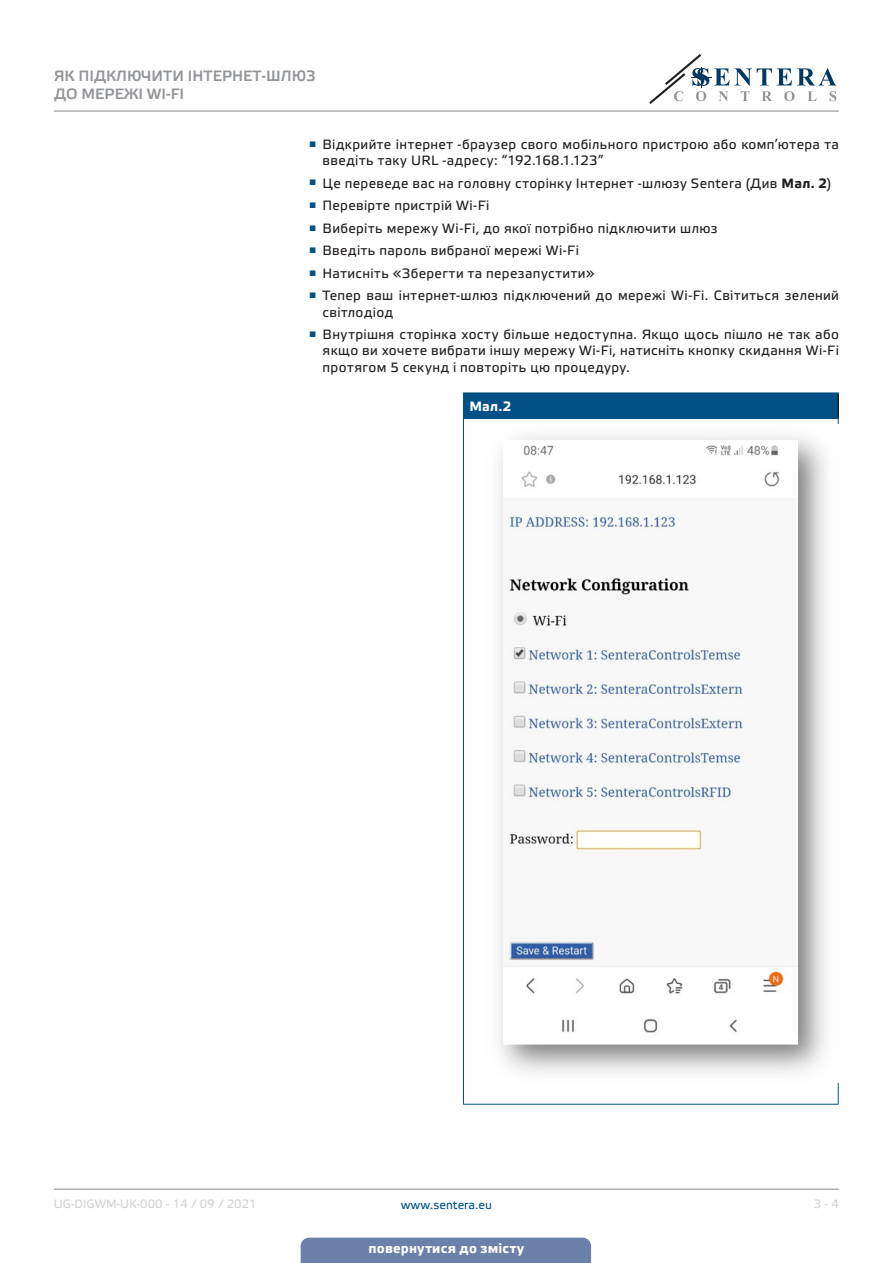
<style>
.page{position:relative;width:893px;height:1263px;background:#fff}
.page>*{position:absolute;margin:0;border:0;box-sizing:border-box;transform-origin:0 0}
.t1{font:15px/18px "Etelka Medium Pro";color:#939598}
.t2{font:13.5px/16.2px "Etelka Text Pro";letter-spacing:.025em;color:#231f20}
.table_text{font:700 13.5px "Etelka Text Pro";letter-spacing:.015em;color:#fff}
.t3{font:12px "Etelka Text Pro";color:#d1d2d4}
.t4{font:12px "Etelka Text Pro";color:#015186}
.s1{font-weight:700}
</style>
<div class="page">
<hr style="left:54px;top:111px;width:785px;height:1px;background:#939598">
<hr style="left:54px;top:1188px;width:785px;height:2px;background:#939598">
<svg style="left:649px;top:54px;width:187px;height:50px"></svg>
<div style="left:301px;top:1237px;width:290px;height:26px;background:#6c81aa"></div>
<div style="left:463px;top:393px;width:375px;height:25px;background:#015186"></div>
<hr style="left:837px;top:393px;width:2px;height:25px;background:#231f20">
<hr style="left:464px;top:418px;width:375px;height:1px;background:#015186">
<hr style="left:838px;top:419px;width:1px;height:685px;background:#015186">
<hr style="left:463px;top:393px;width:376px;height:1px;background:#015186">
<hr style="left:463px;top:418px;width:1px;height:686px;background:#015186">
<hr style="left:463px;top:1104px;width:376px;height:1px;background:#015186">
<img style="left:498px;top:424px;width:341px;height:658px">
<p class="t1" style="left:54px;top:67px;width:263px">ЯК ПІДКЛЮЧИТИ ІНТЕРНЕТ-ШЛЮЗ<br>ДО МЕРЕЖІ WI-FI</p>
<p class="t2" style="left:323px;top:137px;width:518px;text-indent:-13px"><sup>■</sup> Відкрийте інтернет -браузер свого мобільного пристрою або комп’ютера та введіть таку URL -адресу: “192.168.1.123”</p>
<p class="t2" style="left:309px;top:176px;width:524px"><sup>■</sup> Це переведе вас на головну сторінку Інтернет -шлюзу Sentera (Див <span class="s1">Мал. 2</span>)</p>
<p class="t2" style="left:309px;top:198px;width:182px"><sup>■</sup> Перевірте пристрій Wi-Fi</p>
<p class="t2" style="left:309px;top:221px;width:410px"><sup>■</sup> Виберіть мережу Wi-Fi, до якої потрібно підключити шлюз</p>
<p class="t2" style="left:309px;top:243px;width:271px"><sup>■</sup> Введіть пароль вибраної мережі Wi-Fi</p>
<p class="t2" style="left:309px;top:266px;width:287px"><sup>■</sup> Натисніть «Зберегти та перезапустити»</p>
<p class="t2" style="left:323px;top:289px;width:518px;text-indent:-13px"><sup>■</sup> Тепер ваш інтернет-шлюз підключений до мережі Wi-Fi. Світиться зелений світлодіод</p>
<p class="t2" style="left:323px;top:327px;width:518px;text-align:justify;text-indent:-13px"><sup>■</sup> Внутрішня сторінка хосту більше недоступна. Якщо щось пішло не так або якщо ви хочете вибрати іншу мережу Wi-Fi, натисніть кнопку скидання Wi-Fi протягом 5 секунд і повторіть цю процедуру.</p>
<p class="table_text" style="left:469px;top:398px;width:43px">Мал.2</p>
<p class="t3" style="left:54px;top:1197px;width:204px">UG-DIGWM-UK-000 - 14 / 09 / 2021</p>
<p class="t4" style="left:401px;top:1198px;width:93px">www.sentera.eu</p>
<p class="t3" style="left:814px;top:1197px;width:27px">3 - 4</p>
<p class="table_text" style="left:369px;top:1240px;width:157px">повернутися до змісту</p>
</div>
